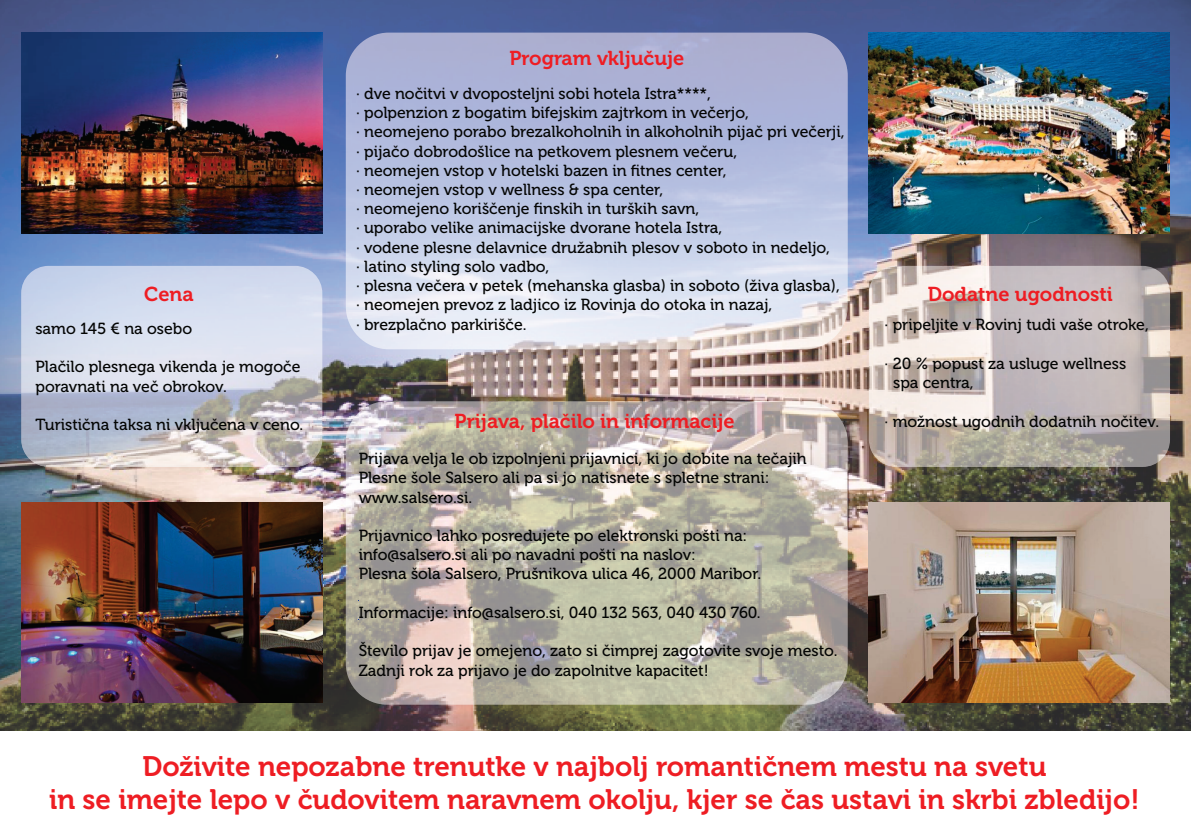
<style>
.page{position:relative;width:1191px;height:840px;background:#fff}
.page>*{position:absolute;margin:0;border:0;box-sizing:border-box;transform-origin:0 0}
.t1{font:700 28px/33.6px "Museo 700";color:#ee1d23;text-align:center}
.t2{font:700 20px "Museo 700";color:#ee1d23}
.t3{font:16px/19.2px "Museo 500";color:#040504}
</style>
<div class="page">
<img style="left:0;top:0;width:1191px;height:731px">
<img style="left:346px;top:33px;width:501px;height:316px;border-radius:43px">
<img style="left:21px;top:266px;width:301px;height:200px;border-radius:27px">
<img style="left:346px;top:401px;width:501px;height:303px;border-radius:41px">
<img style="left:869px;top:266px;width:301px;height:200px;border-radius:27px">
<img style="left:868px;top:33px;width:301px;height:200px">
<img style="left:21px;top:33px;width:301px;height:200px">
<img style="left:868px;top:502px;width:301px;height:200px">
<img style="left:21px;top:502px;width:301px;height:200px">
<p class="t2" style="left:509px;top:50px;width:176px">Program vključuje</p>
<p class="t3" style="left:356px;top:85px;width:490px">· dve nočitvi v dvoposteljni sobi hotela Istra****,<br>· polpenzion z bogatim bifejskim zajtrkom in večerjo,<br>· neomejeno porabo brezalkoholnih in alkoholnih pijač pri večerji, · pijačo dobrodošlice na petkovem plesnem večeru,<br>· neomejen vstop v hotelski bazen in fitnes center,<br>· neomejen vstop v wellness &amp; spa center,<br>· neomejeno koriščenje finskih in turških savn,<br>· uporabo velike animacijske dvorane hotela Istra,<br>· vodene plesne delavnice družabnih plesov v soboto in nedeljo,<br>· latino styling solo vadbo,<br>· plesna večera v petek (mehanska glasba) in soboto (živa glasba), · neomejen prevoz z ladjico iz Rovinja do otoka in nazaj,<br>· brezplačno parkirišče.</p>
<p class="t2" style="left:144px;top:286px;width:51px">Cena</p>
<p class="t2" style="left:927px;top:286px;width:187px">Dodatne ugodnosti</p>
<p class="t3" style="left:884px;top:316px;width:266px">· pripeljite v Rovinj tudi vaše otroke,</p>
<p class="t3" style="left:893px;top:355px;width:234px;text-indent:-9px">· 20 % popust za usluge wellness spa centra,</p>
<p class="t3" style="left:884px;top:412px;width:276px">· možnost ugodnih dodatnih nočitev.</p>
<p class="t3" style="left:35px;top:320px;width:158px">samo 145 € na osebo</p>
<p class="t3" style="left:35px;top:358px;width:266px">Plačilo plesnega vikenda je mogoče poravnati na več obrokov.</p>
<p class="t3" style="left:35px;top:416px;width:269px">Turistična taksa ni vključena v ceno.</p>
<p class="t2" style="left:454px;top:413px;width:281px">Prijava, plačilo in informacije</p>
<p class="t3" style="left:359px;top:450px;width:449px">Prijava velja le ob izpolnjeni prijavnici, ki jo dobite na tečajih<br>Plesne šole Salsero ali pa si jo natisnete s spletne strani: www.salsero.si.</p>
<p class="t3" style="left:359px;top:527px;width:404px">Prijavnico lahko posredujete po elektronski pošti na: info@salsero.si ali po navadni pošti na naslov:<br>Plesna šola Salsero, Prušnikova ulica 46, 2000 Maribor.</p>
<p class="t3" style="left:359px;top:604px;width:403px">Informacije: info@salsero.si, 040 132 563, 040 430 760.</p>
<p class="t3" style="left:359px;top:642px;width:480px">Število prijav je omejeno, zato si čimprej zagotovite svoje mesto.<br>Zadnji rok za prijavo je do zapolnitve kapacitet!</p>
<h1 class="t1" style="left:49px;top:751px;width:1092px">Doživite nepozabne trenutke v najbolj romantičnem mestu na svetu<br>in se imejte lepo v čudovitem naravnem okolju, kjer se čas ustavi in skrbi zbledijo!</h1>
</div>
